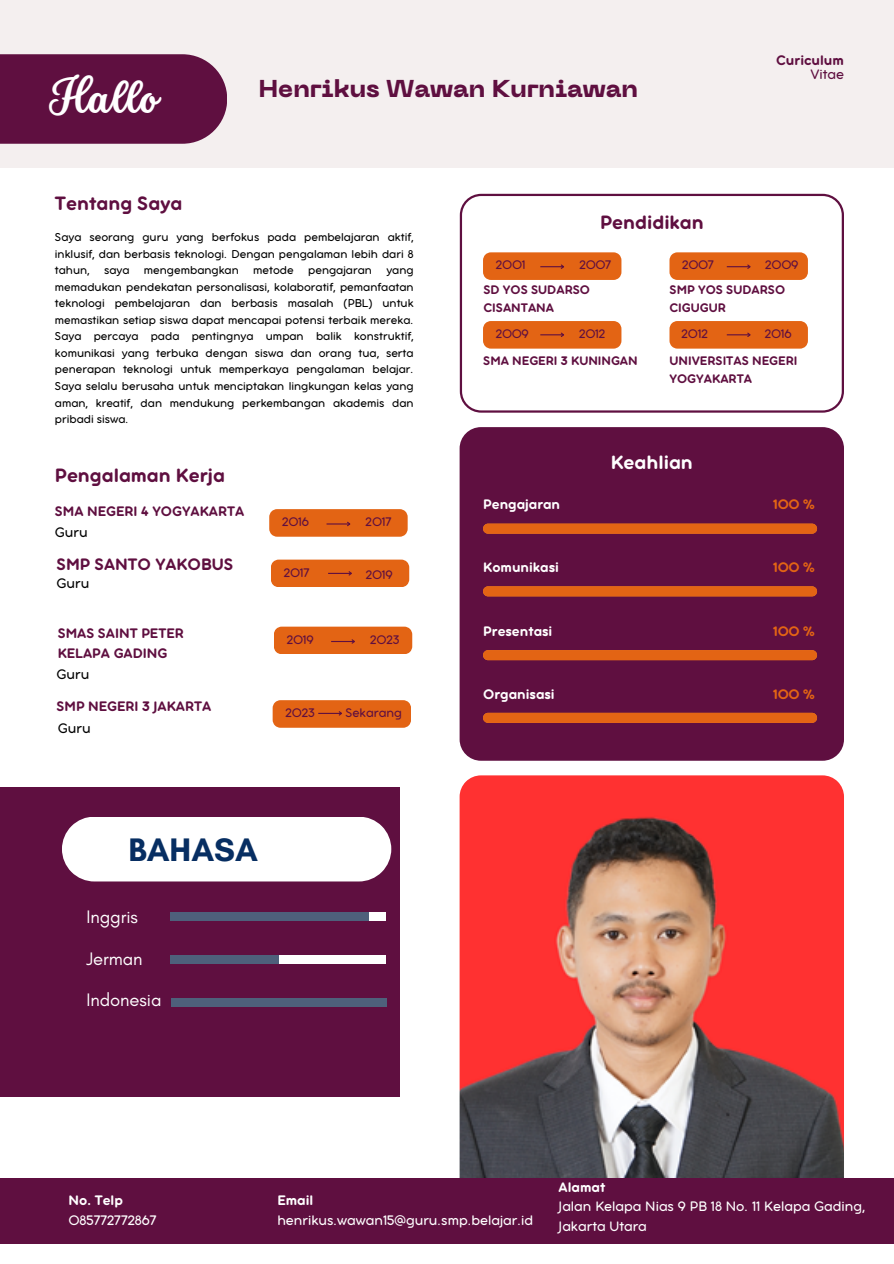
<style>
.page{position:relative;width:894px;height:1264px;background:#fff}
.page>*{position:absolute;margin:0;border:0;box-sizing:border-box;transform-origin:0 0}
.t1{font:42.75px "Stars Love";color:#fff}
.t2{font:700 33.15px "Glacial Indifference";color:#072e62}
.t3{font:800 24.3px "PP Neue Machina";color:#5f0f40}
.t4{font:21px "Aristotelica Pro Tx Bld";color:#5f0f40}
.t5{font:21px "Aristotelica Pro Tx Bld";color:#fff}
.t6{font:18.45px "Glacial Indifference";letter-spacing:-.005em;color:#fff}
.t7{font:18px "Aristotelica Pro Tx Bld";color:#5f0f40}
.t8{font:15px/20.2px "Aristotelica Pro Tx";color:#fff}
.t9{font:15px "Aristotelica Pro Tx Bld";color:#5f0f40}
.t10{font:15px "Aristotelica Pro Tx Bld";color:#fff}
.t11{font:15px "Aristotelica Pro Tx Bld";color:#e36414}
.t12{font:15px "Aristotelica Pro Tx";color:#000}
.t13{font:15px "Aristotelica Pro Tx";color:#5f0f40}
.t14{font:13.5px/18px "Aristotelica Pro Tx Bld";color:#5f0f40}
.t15{font:13.5px "Aristotelica Pro Tx";color:#5f0f40}
.t16{font:12.45px/16.5px "Aristotelica Pro Tx";color:#000;text-align:justify}
</style>
<div class="page">
<div style="left:0;top:0;width:893px;height:168px;background:#f4efef"></div>
<img style="left:459px;top:775px;width:384px;height:403px">
<div style="left:0;top:1178px;width:893px;height:65px;background:#5f0f40"></div>
<div style="left:459px;top:427px;width:384px;height:333px;background:#5f0f40;border-radius:21px"></div>
<svg style="left:459px;top:194px;width:384px;height:218px"></svg>
<div style="left:483px;top:523px;width:333px;height:10px;background:#e36414;border-radius:5px"></div>
<div style="left:483px;top:586px;width:333px;height:10px;background:#e36414;border-radius:5px"></div>
<div style="left:483px;top:650px;width:333px;height:10px;background:#e36414;border-radius:5px"></div>
<div style="left:483px;top:712px;width:333px;height:11px;background:#e36414;border-radius:5px"></div>
<div style="left:0;top:54px;width:227px;height:90px;background:#5f0f40"></div>
<svg style="left:483px;top:252px;width:138px;height:28px"></svg>
<div style="left:269px;top:509px;width:138px;height:27px;background:#e36414"></div>
<div style="left:271px;top:559px;width:138px;height:28px;background:#e36414"></div>
<svg style="left:669px;top:252px;width:138px;height:28px"></svg>
<div style="left:483px;top:321px;width:138px;height:27px;background:#e36414"></div>
<div style="left:669px;top:321px;width:138px;height:27px;background:#e36414"></div>
<div style="left:274px;top:626px;width:138px;height:28px;background:#e36414"></div>
<svg style="left:272px;top:700px;width:139px;height:27px"></svg>
<div style="left:0;top:787px;width:399px;height:310px;background:#5f0f40"></div>
<div style="left:170px;top:912px;width:216px;height:8px;background:#fff"></div>
<div style="left:170px;top:912px;width:199px;height:8px;background:#4e607b"></div>
<div style="left:170px;top:954px;width:216px;height:9px;background:#fff"></div>
<div style="left:170px;top:954px;width:108px;height:9px;background:#4e607b"></div>
<div style="left:171px;top:998px;width:216px;height:8px;background:#4e607b"></div>
<div style="left:62px;top:817px;width:329px;height:64px;background:#fff"></div>
<p class="t1" style="left:49px;top:73px;width:110px">Hallo</p>
<p class="t3" style="left:259px;top:79px;width:380px">Henrikus Wawan Kurniawan</p>
<h4 class="t9" style="left:776px;top:55px;width:69px">Curiculum</h4>
<p class="t13" style="left:810px;top:70px;width:35px">Vitae</p>
<h4 class="t4" style="left:55px;top:196px;width:129px">Tentang Saya</h4>
<p class="t16" style="left:55px;top:230px;width:360px">Saya seorang guru yang berfokus pada pembelajaran aktif, inklusif, dan berbasis teknologi. Dengan pengalaman lebih dari 8 tahun, saya mengembangkan metode pengajaran yang memadukan pendekatan personalisasi, kolaboratif, pemanfaatan teknologi pembelajaran dan berbasis masalah (PBL) untuk memastikan setiap siswa dapat mencapai potensi terbaik mereka.<br>Saya percaya pada pentingnya umpan balik konstruktif, komunikasi yang terbuka dengan siswa dan orang tua, serta penerapan teknologi untuk memperkaya pengalaman belajar.<br>Saya selalu berusaha untuk menciptakan lingkungan kelas yang aman, kreatif, dan mendukung perkembangan akademis dan pribadi siswa.</p>
<p class="t4" style="left:55px;top:468px;width:171px">Pengalaman Kerja</p>
<p class="t9" style="left:55px;top:506px;width:191px">SMA NEGERI 4 YOGYAKARTA</p>
<p class="t12" style="left:55px;top:527px;width:34px">Guru</p>
<p class="t7" style="left:56px;top:558px;width:178px">SMP SANTO YAKOBUS</p>
<p class="t12" style="left:56px;top:578px;width:34px">Guru</p>
<h2 class="t9" style="left:58px;top:628px;width:127px">SMAS SAINT PETER</h2>
<h6 class="t9" style="left:58px;top:648px;width:111px">KELAPA GADING</h6>
<p class="t12" style="left:56px;top:669px;width:34px">Guru</p>
<p class="t9" style="left:56px;top:701px;width:156px">SMP NEGERI 3 JAKARTA</p>
<p class="t12" style="left:58px;top:723px;width:34px">Guru</p>
<p class="t15" style="left:282px;top:517px;width:28px">2016</p>
<p class="t15" style="left:284px;top:568px;width:27px">2017</p>
<p class="t15" style="left:365px;top:517px;width:27px">2017</p>
<p class="t15" style="left:366px;top:570px;width:29px">2019</p>
<p class="t15" style="left:287px;top:635px;width:29px">2019</p>
<p class="t15" style="left:370px;top:635px;width:31px">2023</p>
<h3 class="t15" style="left:285px;top:708px;width:31px">2023</h3>
<p class="t15" style="left:345px;top:708px;width:58px">Sekarang</p>
<p class="t2" style="left:128px;top:829px;width:131px">BAHASA</p>
<p class="t6" style="left:86px;top:905px;width:53px">Inggris</p>
<p class="t6" style="left:86px;top:947px;width:58px">Jerman</p>
<p class="t6" style="left:86px;top:988px;width:77px">Indonesia</p>
<p class="t4" style="left:600px;top:215px;width:105px">Pendidikan</p>
<p class="t15" style="left:496px;top:261px;width:31px">2001</p>
<p class="t15" style="left:579px;top:261px;width:33px">2007</p>
<p class="t15" style="left:681px;top:261px;width:33px">2007</p>
<p class="t15" style="left:765px;top:261px;width:35px">2009</p>
<p class="t14" style="left:483px;top:282px;width:108px">SD YOS SUDARSO<br>CISANTANA</p>
<p class="t14" style="left:669px;top:281px;width:117px">SMP YOS SUDARSO<br>CIGUGUR</p>
<p class="t15" style="left:495px;top:329px;width:35px">2009</p>
<p class="t15" style="left:579px;top:329px;width:28px">2012</p>
<p class="t15" style="left:681px;top:329px;width:28px">2012</p>
<p class="t15" style="left:764px;top:329px;width:28px">2016</p>
<p class="t14" style="left:483px;top:353px;width:156px">SMA NEGERI 3 KUNINGAN</p>
<p class="t14" style="left:669px;top:353px;width:129px">UNIVERSITAS NEGERI<br>YOGYAKARTA</p>
<p class="t5" style="left:610px;top:455px;width:84px">Keahlian</p>
<p class="t10" style="left:483px;top:499px;width:78px">Pengajaran</p>
<h4 class="t11" style="left:773px;top:499px;width:43px">100 %</h4>
<p class="t10" style="left:483px;top:562px;width:77px">Komunikasi</p>
<p class="t11" style="left:773px;top:562px;width:43px">100 %</p>
<p class="t10" style="left:483px;top:626px;width:71px">Presentasi</p>
<p class="t11" style="left:773px;top:626px;width:43px">100 %</p>
<p class="t10" style="left:483px;top:689px;width:73px">Organisasi</p>
<p class="t11" style="left:773px;top:689px;width:43px">100 %</p>
<h5 class="t10" style="left:558px;top:1182px;width:48px">Alamat</h5>
<p class="t10" style="left:69px;top:1195px;width:56px">No. Telp</p>
<h4 class="t8" style="left:69px;top:1211px;width:89px">085772772867</h4>
<p class="t10" style="left:277px;top:1195px;width:37px">Email</p>
<p class="t8" style="left:277px;top:1211px;width:257px">henrikus.wawan15@guru.smp.belajar.id</p>
<p class="t8" style="left:558px;top:1196px;width:308px">Jalan Kelapa Nias 9 PB 18 No. 11 Kelapa Gading,<br>Jakarta Utara</p>
</div>
